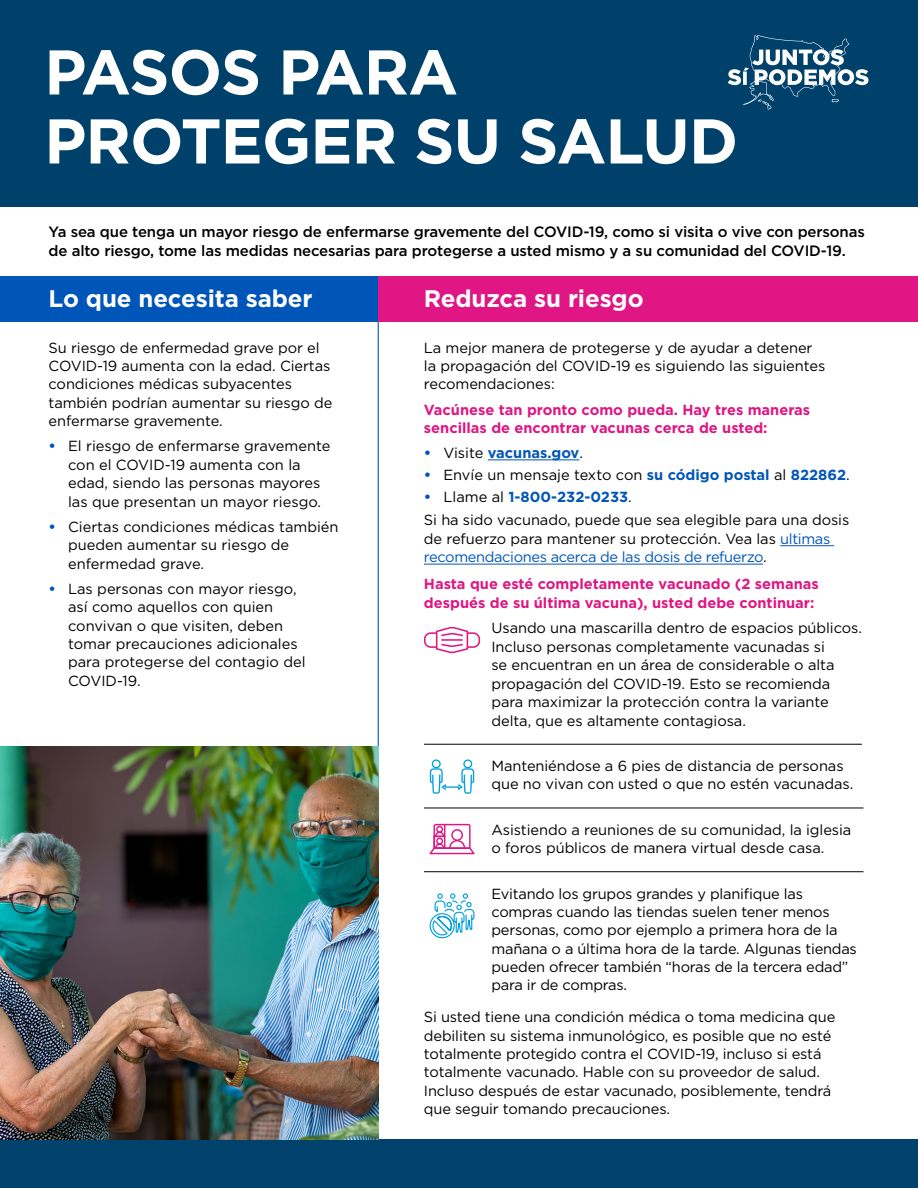
<style>
.page{position:relative;width:918px;height:1188px;background:#fff}
.page>*{position:absolute;margin:0;border:0;box-sizing:border-box;transform-origin:0 0}
.t1{font:700 63px/69px "Gotham";letter-spacing:-.015em;color:#fff}
.t2{font:700 24px "Gotham";letter-spacing:-.005em;color:#fff}
.t3{font:500 15px/19.5px "Gotham";letter-spacing:-.01em;color:#000}
.t4{font:14.7px/18.3px "Gotham";letter-spacing:-.005em;color:#000}
.t5{font:700 14.7px/18.8px "Gotham";color:#df1683}
.t6{font:700 14.7px "Gotham";color:#0055b8}
.s1{font-weight:700;font-size:15px;color:#0055b8}
.s2{font-size:15px}
.s3{font-weight:400;color:#000}
.s4{font-weight:700;color:#0055b8}
.s5{color:#0055b8}
</style>
<div class="page">
<hr style="left:378px;top:297px;width:1px;height:463px;background:#0055b8">
<div style="left:0;top:1139px;width:918px;height:49px;background:#00426b"></div>
<img style="left:0;top:746px;width:379px;height:393px">
<div style="left:0;top:0;width:918px;height:206px;background:#00416b"></div>
<div style="left:0;top:277px;width:379px;height:45px;background:#0055b8"></div>
<svg style="left:728px;top:35px;width:140px;height:75px"></svg>
<div style="left:379px;top:277px;width:539px;height:45px;background:#df1683"></div>
<hr style="left:488px;top:460px;width:91px;height:1px;background:#0055b8">
<hr style="left:780px;top:545px;width:54px;height:1px;background:#0055b8">
<hr style="left:424px;top:564px;width:339px;height:1px;background:#0055b8">
<hr style="left:424px;top:744px;width:438px;height:1px;background:#000">
<hr style="left:424px;top:808px;width:439px;height:1px;background:#000">
<hr style="left:424px;top:871px;width:439px;height:1px;background:#000">
<svg style="left:424px;top:627px;width:56px;height:26px"></svg>
<svg style="left:430px;top:759px;width:44px;height:35px"></svg>
<svg style="left:429px;top:824px;width:46px;height:30px"></svg>
<svg style="left:429px;top:893px;width:46px;height:46px"></svg>
<h1 class="t1" style="left:44px;top:37px;width:695px">PASOS PARA<br>PROTEGER SU SALUD</h1>
<p class="t3" style="left:49px;top:222px;width:818px">Ya sea que tenga un mayor riesgo de enfermarse gravemente del COVID-19, como si visita o vive con personas de alto riesgo, tome las medidas necesarias para protegerse a usted mismo y a su comunidad del COVID-19.</p>
<h2 class="t2" style="left:49px;top:283px;width:266px">Lo que necesita saber</h2>
<p class="t4" style="left:49px;top:338px;width:285px">Su riesgo de enfermedad grave por el COVID-19 aumenta con la edad. Ciertas condiciones médicas subyacentes también podrían aumentar su riesgo de enfermarse gravemente.</p>
<p class="t4" style="left:68px;top:437px;width:264px;text-indent:-20px"><span class="s1">•</span> El riesgo de enfermarse gravemente con el COVID-19 aumenta con la edad, siendo las personas mayores las que presentan un mayor riesgo.</p>
<p class="t4" style="left:68px;top:517px;width:272px;text-indent:-20px"><span class="s1">•</span> Ciertas condiciones médicas también pueden aumentar su riesgo de enfermedad grave.</p>
<p class="t4" style="left:68px;top:579px;width:239px;text-indent:-20px"><span class="s1">•</span> Las personas con mayor riesgo, así como aquellos con quien convivan o que visiten, deben tomar precauciones adicionales para protegerse del contagio del<br>COVID-19.</p>
<h2 class="t2" style="left:424px;top:283px;width:221px">Reduzca su riesgo</h2>
<p class="t4" style="left:424px;top:338px;width:403px">La mejor manera de protegerse y de ayudar a detener la propagación del COVID-19 es siguiendo las siguientes recomendaciones:</p>
<p class="t5" style="left:424px;top:400px;width:388px">Vacúnese tan pronto como pueda. Hay tres maneras sencillas de encontrar vacunas cerca de usted:</p>
<p class="t6" style="left:424px;top:443px;width:161px"><span class="s2">•</span> <span class="s3">Visite</span> vacunas.gov<span class="s3">.</span></p>
<p class="t4" style="left:424px;top:465px;width:427px"><span class="s1">•</span> Envíe un mensaje texto con <span class="s4">su código postal</span> al <span class="s4">822862</span>.</p>
<p class="t6" style="left:424px;top:487px;width:209px"><span class="s2">•</span> <span class="s3">Llame al</span> 1-800-232-0233<span class="s3">.</span></p>
<p class="t4" style="left:424px;top:511px;width:427px">Si ha sido vacunado, puede que sea elegible para una dosis de refuerzo para mantener su protección. Vea las <span class="s5">ultimas recomendaciones acerca de las dosis de refuerzo</span>.</p>
<p class="t5" style="left:424px;top:575px;width:396px">Hasta que esté completamente vacunado (2 semanas después de su última vacuna), usted debe continuar:</p>
<p class="t4" style="left:491px;top:619px;width:372px">Usando una mascarilla dentro de espacios públicos.<br>Incluso personas completamente vacunadas si<br>se encuentran en un área de considerable o alta propagación del COVID-19. Esto se recomienda para maximizar la protección contra la variante delta, que es altamente contagiosa.</p>
<p class="t4" style="left:491px;top:756px;width:363px">Manteniéndose a 6 pies de distancia de personas que no vivan con usted o que no estén vacunadas.</p>
<p class="t4" style="left:491px;top:820px;width:361px">Asistiendo a reuniones de su comunidad, la iglesia o foros públicos de manera virtual desde casa.</p>
<p class="t4" style="left:491px;top:884px;width:367px">Evitando los grupos grandes y planifique las compras cuando las tiendas suelen tener menos personas, como por ejemplo a primera hora de la mañana o a última hora de la tarde. Algunas tiendas pueden ofrecer también “horas de la tercera edad” para ir de compras.</p>
<p class="t4" style="left:424px;top:1008px;width:413px">Si usted tiene una condición médica o toma medicina que debiliten su sistema inmunológico, es posible que no esté totalmente protegido contra el COVID-19, incluso si está totalmente vacunado. Hable con su proveedor de salud.<br>Incluso después de estar vacunado, posiblemente, tendrá que seguir tomando precauciones.</p>
</div>
